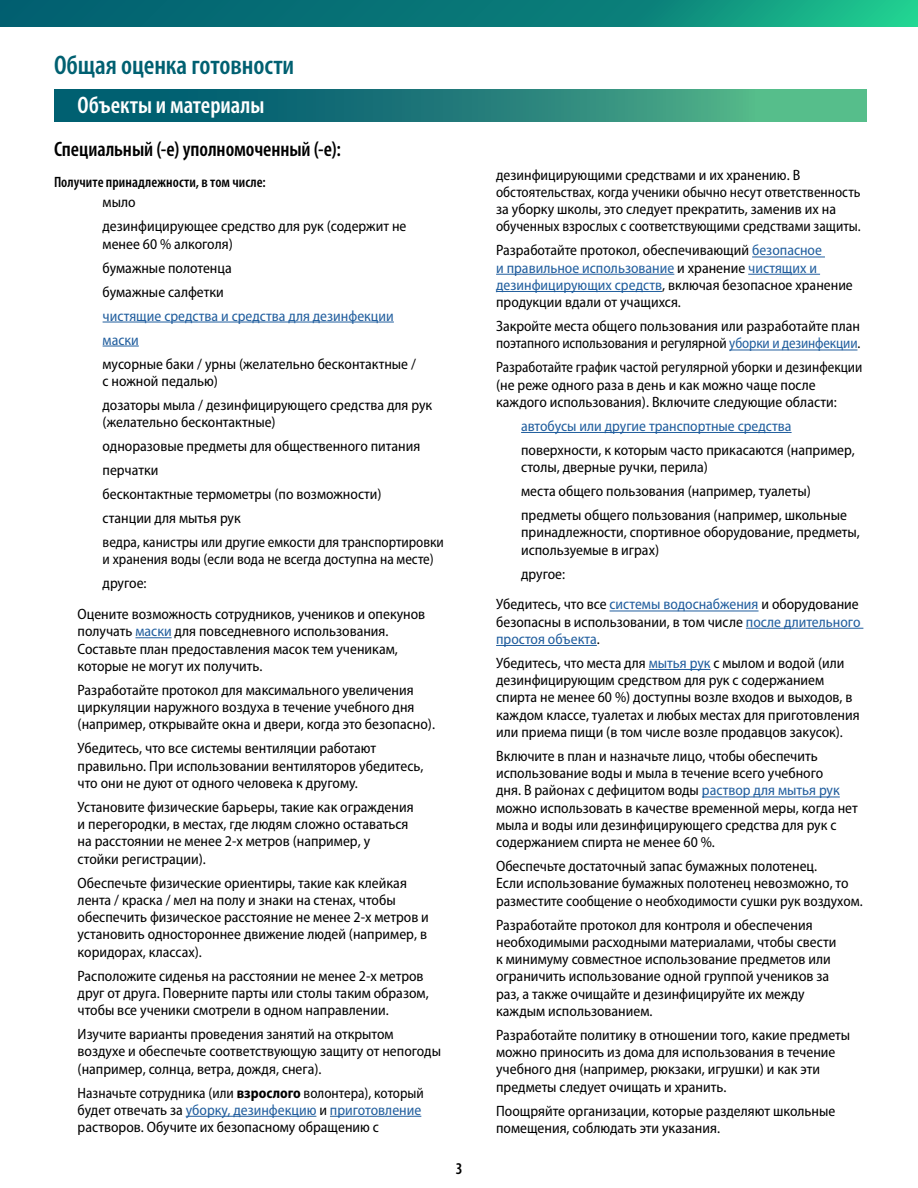
<style>
.page{position:relative;width:918px;height:1188px;background:#fff}
.page>*{position:absolute;margin:0;border:0;box-sizing:border-box;transform-origin:0 0}
.t1{font:600 condensed 27px "Myriad Pro";letter-spacing:-.005em;color:#006071}
.t2{font:600 condensed 24px "Myriad Pro";color:#fff}
.t3{font:600 condensed 21px "Myriad Pro";letter-spacing:-.005em;color:#000}
.t4{font:600 condensed 16.5px "Myriad Pro";color:#000}
.t5{font:semi-condensed 15px/17.2px "Myriad Pro";color:#000}
.t6{font:semi-condensed 15px/17.2px "Myriad Pro";color:#000;scale:.96 1}
.t7{font:semi-condensed 15px/17.2px "Myriad Pro";color:#000;scale:.95 1}
.t8{font:600 condensed 15px/20.7px "Myriad Pro";letter-spacing:.005em;color:#000}
.s1{font-weight:400;font-stretch:normal;color:#fff}
.s2{font-weight:400;font-stretch:semi-condensed}
.s3{font-stretch:normal;color:#fff}
.s4{font-stretch:normal;font-size:16.5px;color:#fff}
.s5{color:#215e9e}
.s6{color:#fff}
.s7{font-weight:700}
</style>
<div class="page">
<svg style="left:0;top:0;width:918px;height:27px"></svg>
<svg style="left:54px;top:90px;width:812px;height:31px"></svg>
<hr style="left:103px;top:322px;width:291px;height:1px;background:#215e9e">
<hr style="left:103px;top:346px;width:36px;height:1px;background:#215e9e">
<hr style="left:135px;top:637px;width:37px;height:1px;background:#215e9e">
<hr style="left:186px;top:1116px;width:130px;height:1px;background:#215e9e">
<hr style="left:330px;top:1116px;width:91px;height:1px;background:#215e9e">
<hr style="left:752px;top:257px;width:73px;height:1px;background:#215e9e">
<hr style="left:496px;top:274px;width:178px;height:1px;background:#215e9e">
<hr style="left:748px;top:274px;width:72px;height:1px;background:#215e9e">
<hr style="left:496px;top:291px;width:166px;height:1px;background:#215e9e">
<hr style="left:729px;top:350px;width:128px;height:1px;background:#215e9e">
<hr style="left:521px;top:432px;width:271px;height:1px;background:#215e9e">
<hr style="left:610px;top:611px;width:149px;height:1px;background:#215e9e">
<hr style="left:746px;top:628px;width:117px;height:1px;background:#215e9e">
<hr style="left:496px;top:645px;width:101px;height:1px;background:#215e9e">
<hr style="left:649px;top:669px;width:62px;height:1px;background:#215e9e">
<hr style="left:702px;top:797px;width:138px;height:1px;background:#215e9e">
<h1 class="t1" style="left:54px;top:51px;width:242px">Общая оценка готовности</h1>
<h2 class="t2" style="left:78px;top:92px;width:188px">Объекты и материалы</h2>
<h3 class="t3" style="left:54px;top:137px;width:288px">Специальный (-е) уполномоченный (-е):</h3>
<p class="t8" style="left:79px;top:171px;width:188px;text-indent:-25px">Получите принадлежности, в том числе: <span class="s1">»</span> <span class="s2">мыло</span></p>
<p class="t5" style="left:103px;top:218px;width:305px;text-indent:-24px"><span class="s3">»</span> дезинфицирующее средство для рук (содержит не менее 60 % алкоголя)</p>
<p class="t5" style="left:79px;top:256px;width:339px;line-height:24px"><span class="s3">»</span> бумажные полотенца<br><span class="s3">»</span> бумажные салфетки<br><span class="s4">»</span> <span class="s5">чистящие средства и средства для дезинфекции<br></span><span class="s4">»</span> <span class="s5">маски<br></span><span class="s3">»</span> мусорные баки / урны (желательно бесконтактные /</p>
<p class="t5" style="left:79px;top:369px;width:355px;line-height:24px;text-indent:24px">с ножной педалью)<br><span class="s3">»</span> дозаторы мыла / дезинфицирующего средства для рук</p>
<p class="t5" style="left:79px;top:410px;width:366px;line-height:24px;text-indent:24px">(желательно бесконтактные)<br><span class="s3">»</span> одноразовые предметы для общественного питания<br><span class="s3">»</span> перчатки<br><span class="s3">»</span> бесконтактные термометры (по возможности)<br><span class="s3">»</span> станции для мытья рук<br><span class="s3">»</span> ведра, канистры или другие емкости для транспортировки</p>
<p class="t6" style="left:79px;top:548px;width:371px;line-height:24px;text-indent:24px">и хранения воды (если вода не всегда доступна на месте) <span class="s3">»</span> другое:</p>
<p class="t5" style="left:78px;top:606px;width:349px;text-indent:-24px"><span class="s6">•</span> Оцените возможность сотрудников, учеников и опекунов получать <span class="s5">маски</span> для повседневного использования.<br>Составьте план предоставления масок тем ученикам, которые не могут их получить.</p>
<p class="t5" style="left:78px;top:681px;width:359px;text-indent:-24px"><span class="s6">•</span> Разработайте протокол для максимального увеличения циркуляции наружного воздуха в течение учебного дня (например, открывайте окна и двери, когда это безопасно).</p>
<p class="t5" style="left:78px;top:740px;width:347px;text-indent:-24px"><span class="s6">•</span> Убедитесь, что все системы вентиляции работают правильно. При использовании вентиляторов убедитесь, что они не дуют от одного человека к другому.</p>
<p class="t5" style="left:78px;top:798px;width:338px;text-indent:-24px"><span class="s6">•</span> Установите физические барьеры, такие как ограждения и перегородки, в местах, где людям сложно оставаться на расстоянии не менее 2-х метров (например, у стойки регистрации).</p>
<p class="t5" style="left:78px;top:874px;width:353px;text-indent:-24px"><span class="s6">•</span> Обеспечьте физические ориентиры, такие как клейкая лента / краска / мел на полу и знаки на стенах, чтобы обеспечить физическое расстояние не менее 2-х метров и установить одностороннее движение людей (например, в коридорах, классах).</p>
<p class="t5" style="left:78px;top:967px;width:353px;text-indent:-24px"><span class="s6">•</span> Расположите сиденья на расстоянии не менее 2-х метров друг от друга. Поверните парты или столы таким образом, чтобы все ученики смотрели в одном направлении.</p>
<p class="t5" style="left:78px;top:1026px;width:365px;text-indent:-24px"><span class="s6">•</span> Изучите варианты проведения занятий на открытом воздухе и обеспечьте соответствующую защиту от непогоды (например, солнца, ветра, дождя, снега).</p>
<p class="t6" style="left:78px;top:1084px;width:362px;text-indent:-24px"><span class="s6">•</span> Назначьте сотрудника (или <span class="s7">взрослого</span> волонтера), который будет отвечать за <span class="s5">уборку, дезинфекцию</span> и <span class="s5">приготовление </span>растворов. Обучите их безопасному обращению с</p>
<p class="t4" style="left:456px;top:1159px;width:8px">3</p>
<p class="t5" style="left:496px;top:166px;width:366px">дезинфицирующими средствами и их хранению. В обстоятельствах, когда ученики обычно несут ответственность за уборку школы, это следует прекратить, заменив их на обученных взрослых с соответствующими средствами защиты.</p>
<p class="t5" style="left:496px;top:242px;width:358px;text-indent:-24px"><span class="s6">•</span> Разработайте протокол, обеспечивающий <span class="s5">безопасное<br>и правильное использование</span> и хранение <span class="s5">чистящих и дезинфицирующих средств</span>, включая безопасное хранение продукции вдали от учащихся.</p>
<p class="t5" style="left:472px;top:318px;width:389px;text-align:right"><span class="s6">•</span> Закройте места общего пользования или разработайте план поэтапного использования и регулярной <span class="s5">уборки и дезинфекции</span>.</p>
<p class="t7" style="left:496px;top:359px;width:387px;text-indent:-24px"><span class="s6">•</span> Разработайте график частой регулярной уборки и дезинфекции (не реже одного раза в день и как можно чаще после каждого использования). Включите следующие области:</p>
<p class="t5" style="left:497px;top:414px;width:359px;line-height:24px"><span class="s4">»</span> <span class="s5">автобусы или другие транспортные средства<br></span><span class="s3">»</span> поверхности, к которым часто прикасаются (например,</p>
<p class="t5" style="left:497px;top:456px;width:351px;line-height:24px;text-indent:24px">столы, дверные ручки, перила)<br><span class="s3">»</span> места общего пользования (например, туалеты)<br><span class="s3">»</span> предметы общего пользования (например, школьные</p>
<p class="t5" style="left:521px;top:524px;width:340px">принадлежности, спортивное оборудование, предметы, используемые в играх)</p>
<p class="t5" style="left:497px;top:565px;width:69px"><span class="s3">»</span> другое:</p>
<p class="t5" style="left:496px;top:596px;width:366px;text-align:justify;text-indent:-24px"><span class="s6">•</span> Убедитесь, что все <span class="s5">системы водоснабжения</span> и оборудование безопасны в использовании, в том числе <span class="s5">после длительного простоя объекта</span>.</p>
<p class="t5" style="left:496px;top:655px;width:365px;text-indent:-24px"><span class="s6">•</span> Убедитесь, что места для <span class="s5">мытья рук</span> с мылом и водой (или дезинфицирующим средством для рук с содержанием спирта не менее 60 %) доступны возле входов и выходов, в каждом классе, туалетах и любых местах для приготовления или приема пищи (в том числе возле продавцов закусок).</p>
<p class="t5" style="left:496px;top:748px;width:363px;text-indent:-24px"><span class="s6">•</span> Включите в план и назначьте лицо, чтобы обеспечить использование воды и мыла в течение всего учебного<br>дня. В районах с дефицитом воды <span class="s5">раствор для мытья рук </span>можно использовать в качестве временной меры, когда нет мыла и воды или дезинфицирующего средства для рук с содержанием спирта не менее 60 %.</p>
<p class="t5" style="left:496px;top:858px;width:368px;text-indent:-24px"><span class="s6">•</span> Обеспечьте достаточный запас бумажных полотенец.<br>Если использование бумажных полотенец невозможно, то разместите сообщение о необходимости сушки рук воздухом.</p>
<p class="t5" style="left:496px;top:916px;width:342px;text-indent:-24px"><span class="s6">•</span> Разработайте протокол для контроля и обеспечения необходимыми расходными материалами, чтобы свести к минимуму совместное использование предметов или ограничить использование одной группой учеников за раз, а также очищайте и дезинфицируйте их между каждым использованием.</p>
<p class="t5" style="left:496px;top:1027px;width:356px;text-indent:-24px"><span class="s6">•</span> Разработайте политику в отношении того, какие предметы можно приносить из дома для использования в течение учебного дня (например, рюкзаки, игрушки) и как эти предметы следует очищать и хранить.</p>
<p class="t5" style="left:496px;top:1102px;width:341px;text-indent:-24px"><span class="s6">•</span> Поощряйте организации, которые разделяют школьные помещения, соблюдать эти указания.</p>
</div>
